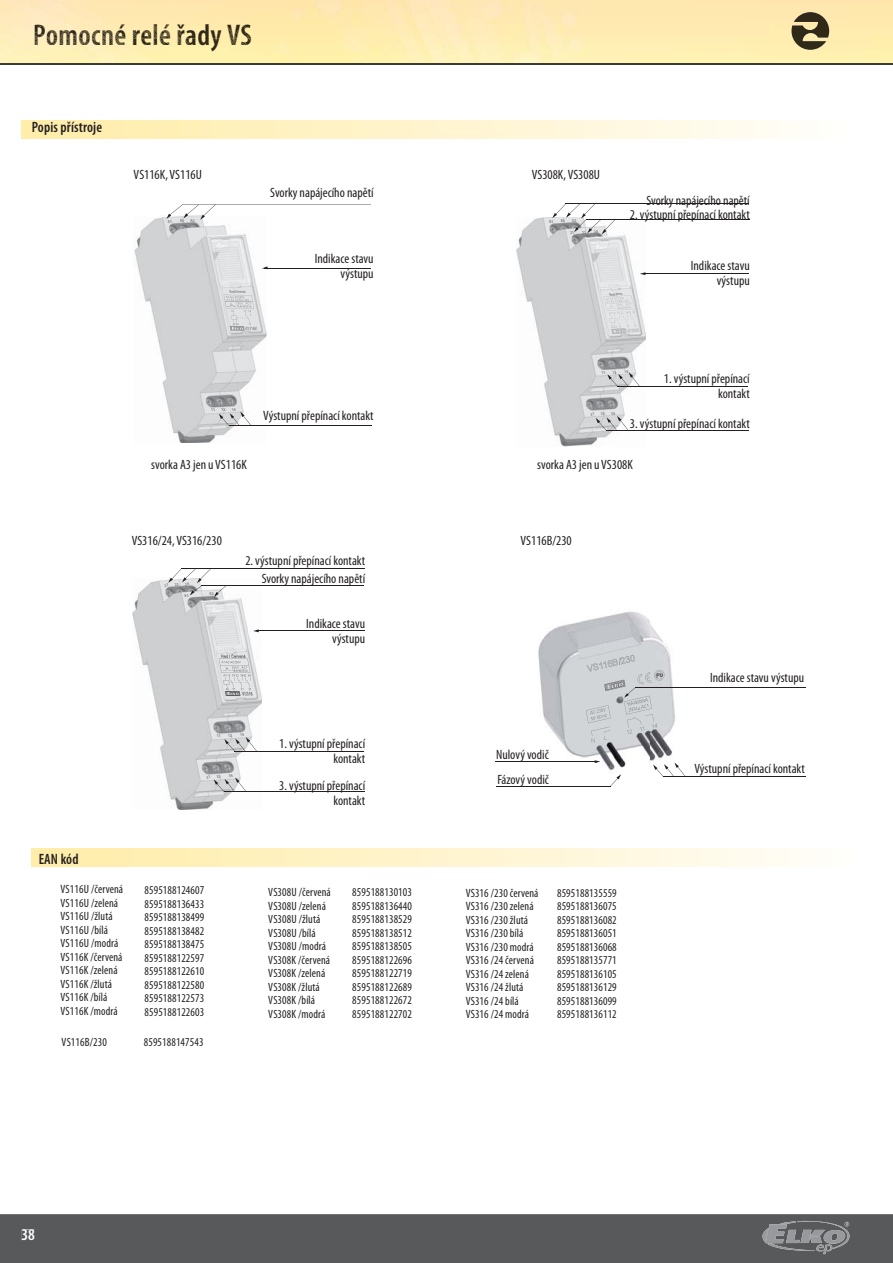
<style>
.page{position:relative;width:893px;height:1263px;background:#fff}
.page>*{position:absolute;margin:0;border:0;box-sizing:border-box;transform-origin:0 0}
.t1{font:600 condensed 30px "Myriad Pro";letter-spacing:.01em;color:#302918}
.t2{font:600 condensed 16.5px "Myriad Pro";color:#fff}
.t3{font:600 condensed 15px "Myriad Pro";letter-spacing:.01em;color:#231f20}
.t4{font:condensed 13.5px/15px "Myriad Pro";color:#231f20;text-align:right}
.t5{font:condensed 12px/13.5px "Myriad Pro";letter-spacing:.01em;color:#231f20}
.t6{font:italic condensed 4.2px "Myriad Pro";color:#6d6e70;scale:1.07 1}
.s1{color:#302a1e}
.s2{color:#302a1b}
.s3{color:#2f2916}
</style>
<div class="page">
<svg style="left:0;top:0;width:893px;height:64px;background:#fae8af"></svg>
<svg style="left:0;top:64px;width:893px;height:1px"></svg>
<img style="left:791px;top:12px;width:38px;height:38px">
<div style="left:21px;top:120px;width:830px;height:18px;background:linear-gradient(to right,#ffeca6,#fffdfa)"></div>
<img style="left:134px;top:217px;width:133px;height:226px">
<hr style="left:265px;top:268px;width:106px;height:1px;background:#231f20">
<hr style="left:182px;top:204px;width:189px;height:1px;background:#231f20">
<svg style="left:224px;top:295px;width:34px;height:36px"></svg>
<svg style="left:262px;top:266px;width:6px;height:3px"></svg>
<img style="left:516px;top:217px;width:129px;height:229px">
<svg style="left:603px;top:295px;width:37px;height:39px"></svg>
<hr style="left:644px;top:273px;width:104px;height:1px;background:#231f20">
<hr style="left:586px;top:219px;width:163px;height:1px;background:#231f20">
<hr style="left:565px;top:204px;width:183px;height:1px;background:#231f20">
<svg style="left:640px;top:272px;width:5px;height:3px"></svg>
<hr style="left:618px;top:386px;width:130px;height:1px;background:#231f20">
<img style="left:132px;top:580px;width:129px;height:230px">
<hr style="left:256px;top:630px;width:108px;height:1px;background:#231f20">
<hr style="left:201px;top:585px;width:163px;height:1px;background:#231f20">
<svg style="left:253px;top:629px;width:6px;height:3px"></svg>
<svg style="left:219px;top:654px;width:33px;height:42px"></svg>
<hr style="left:606px;top:430px;width:142px;height:1px;background:#231f20">
<hr style="left:229px;top:426px;width:142px;height:1px;background:#231f20">
<hr style="left:235px;top:751px;width:129px;height:1px;background:#231f20">
<hr style="left:224px;top:791px;width:140px;height:1px;background:#231f20">
<hr style="left:181px;top:568px;width:183px;height:1px;background:#231f20">
<img style="left:538px;top:611px;width:137px;height:159px">
<hr style="left:495px;top:761px;width:102px;height:1px;background:#231f20">
<svg style="left:595px;top:760px;width:5px;height:3px"></svg>
<hr style="left:496px;top:786px;width:115px;height:1px;background:#231f20">
<svg style="left:610px;top:774px;width:11px;height:12px"></svg>
<hr style="left:635px;top:687px;width:171px;height:1px;background:#231f20">
<svg style="left:586px;top:655px;width:79px;height:88px;background:#c6c9cc"></svg>
<hr style="left:663px;top:776px;width:143px;height:1px;background:#231f20">
<svg style="left:653px;top:762px;width:32px;height:15px"></svg>
<div style="left:0;top:1214px;width:893px;height:49px;background:#58595b"></div>
<div style="left:32px;top:848px;width:829px;height:18px;background:linear-gradient(to right,#ffeca6,#fffdfa)"></div>
<img style="left:35px;top:24px;width:216px;height:27px">
<svg style="left:211px;top:408px;width:40px;height:18px"></svg>
<svg style="left:166px;top:204px;width:50px;height:19px"></svg>
<svg style="left:549px;top:204px;width:66px;height:30px"></svg>
<svg style="left:601px;top:370px;width:39px;height:16px"></svg>
<svg style="left:590px;top:412px;width:38px;height:18px"></svg>
<svg style="left:164px;top:569px;width:62px;height:28px"></svg>
<svg style="left:217px;top:733px;width:40px;height:18px"></svg>
<svg style="left:206px;top:774px;width:40px;height:18px"></svg>
<h1 class="t1" style="left:33px;top:23px;width:220px"><span class="s1">Po</span><span class="s2">m</span><span class="s1">ocn</span>é re<span class="s3">l</span>é řady VS</h1>
<p class="t3" style="left:32px;top:122px;width:72px">Popis přístroje</p>
<p class="t4" style="left:134px;top:169px;width:70px">VS116K, VS116U</p>
<p class="t4" style="left:532px;top:169px;width:70px">VS308K, VS308U</p>
<p class="t4" style="left:270px;top:186px;width:105px">Svorky napájecího napětí</p>
<p class="t4" style="left:646px;top:194px;width:105px">Svorky napájecího napětí</p>
<p class="t4" style="left:630px;top:208px;width:121px">2. výstupní přepínací kontakt</p>
<p class="t6" style="left:230px;top:290px;width:17px">Red/čevená</p>
<p class="t4" style="left:315px;top:253px;width:60px">Indikace stavu výstupu</p>
<p class="t6" style="left:609px;top:293px;width:14px;rotate:-3deg">Red/piros</p>
<p class="t4" style="left:691px;top:259px;width:60px">Indikace stavu výstupu</p>
<p class="t4" style="left:151px;top:459px;width:97px">svorka A3 jen u VS116K</p>
<p class="t4" style="left:263px;top:410px;width:112px">Výstupní přepínací kontakt</p>
<p class="t4" style="left:664px;top:372px;width:87px">1. výstupní přepínací kontakt</p>
<p class="t4" style="left:630px;top:417px;width:121px">3. výstupní přepínací kontakt</p>
<p class="t4" style="left:537px;top:459px;width:97px">svorka A3 jen u VS308K</p>
<p class="t4" style="left:132px;top:534px;width:92px">VS316/24, VS316/230</p>
<p class="t4" style="left:521px;top:534px;width:53px">VS116B/230</p>
<p class="t4" style="left:245px;top:553px;width:121px;line-height:17.9px">2. výstupní přepínací kontakt<br>Svorky napájecího napětí</p>
<p class="t4" style="left:306px;top:617px;width:60px">Indikace stavu výstupu</p>
<p class="t4" style="left:279px;top:737px;width:87px">1. výstupní přepínací kontakt</p>
<p class="t4" style="left:279px;top:779px;width:87px">3. výstupní přepínací kontakt</p>
<p class="t4" style="left:496px;top:743px;width:54px;line-height:25.3px;text-align:left">Nulový vodič<br>Fázový vodič</p>
<p class="t4" style="left:710px;top:671px;width:96px">Indikace stavu výstupu</p>
<p class="t4" style="left:694px;top:762px;width:112px">Výstupní přepínací kontakt</p>
<p class="t3" style="left:39px;top:853px;width:41px">EAN kód</p>
<p class="t5" style="left:61px;top:884px;width:64px">VS116U /červená<br>VS116U /zelená<br>VS116U /žlutá<br>VS116U /bílá<br>VS116U /modrá<br>VS116K /červená<br>VS116K /zelená<br>VS116K /žlutá<br>VS116K /bílá<br>VS116K /modrá</p>
<p class="t5" style="left:268px;top:886px;width:64px">VS308U /červená<br>VS308U /zelená<br>VS308U /žlutá<br>VS308U /bílá<br>VS308U /modrá<br>VS308K /červená<br>VS308K /zelená<br>VS308K /žlutá<br>VS308K /bílá<br>VS308K /modrá</p>
<p class="t5" style="left:466px;top:887px;width:74px">VS316 /230 červená<br>VS316 /230 zelená<br>VS316 /230 žlutá<br>VS316 /230 bílá<br>VS316 /230 modrá<br>VS316 /24 červená<br>VS316 /24 zelená<br>VS316 /24 žlutá<br>VS316 /24 bílá<br>VS316 /24 modrá</p>
<p class="t5" style="left:145px;top:885px;width:61px;text-align:justify">8595188124607<br>8595188136433<br>8595188138499<br>8595188138482<br>8595188138475<br>8595188122597<br>8595188122610<br>8595188122580<br>8595188122573<br>8595188122603</p>
<p class="t5" style="left:352px;top:886px;width:61px;text-align:justify">8595188130103<br>8595188136440<br>8595188138529<br>8595188138512<br>8595188138505<br>8595188122696<br>8595188122719<br>8595188122689<br>8595188122672<br>8595188122702</p>
<p class="t5" style="left:557px;top:887px;width:61px;text-align:justify">8595188135559<br>8595188136075<br>8595188136082<br>8595188136051<br>8595188136068<br>8595188135771<br>8595188136105<br>8595188136129<br>8595188136099<br>8595188136112</p>
<p class="t5" style="left:62px;top:1036px;width:47px">VS116B/230</p>
<p class="t5" style="left:144px;top:1036px;width:61px">8595188147543</p>
<h2 class="t2" style="left:21px;top:1228px;width:15px">38</h2>
</div>
